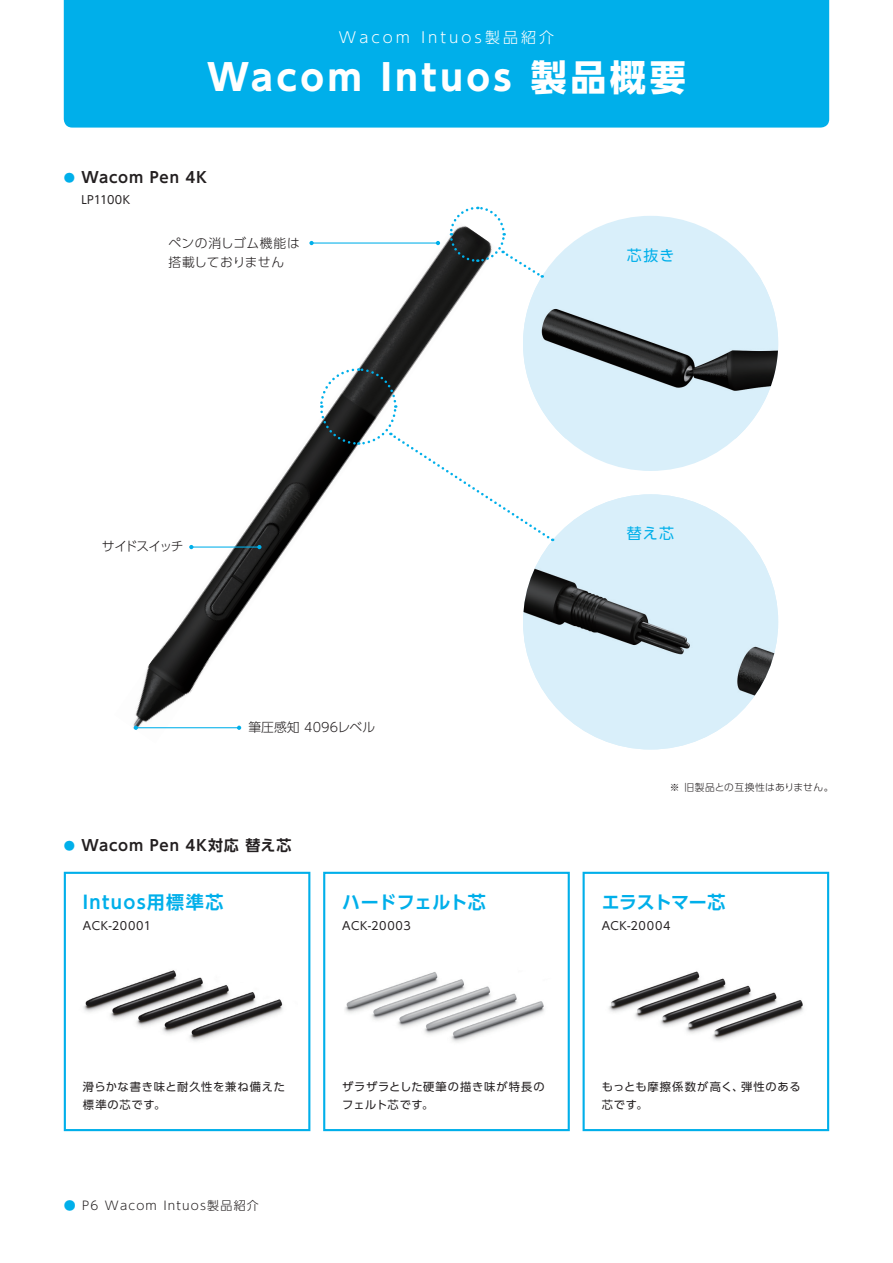
<style>
.page{position:relative;width:893px;height:1263px;background:#fff}
.page>*{position:absolute;margin:0;border:0;box-sizing:border-box;transform-origin:0 0}
.t1{font:700 36px "UD Shin Go Pro";letter-spacing:.1em;color:#fff}
.t2{font:700 18px "UD Shin Go Pro De";letter-spacing:.08em;color:#00afea}
.t3{font:700 18px "UD Shin Go Pro De";letter-spacing:.025em;color:#00afea}
.t4{font:700 18px "UD Shin Go Pro De";letter-spacing:-.025em;color:#00afea}
.t5{font:700 15px "UD Shin Go Pro De";letter-spacing:.05em;color:#231f20}
.t6{font:300 15px "UD Shin Go Pro";letter-spacing:.2em;color:#fff}
.t7{font:15px "UD Shin Go Pro";letter-spacing:.085em;color:#00afea}
.t8{font:300 12.75px/19.5px "UD Shin Go Pro";letter-spacing:.04em;color:#231f20}
.t9{font:300 12.75px "UD Shin Go Pro";letter-spacing:.01em;color:#231f20}
.t10{font:300 12.75px "UD Shin Go Pro";letter-spacing:-.1em;color:#231f20}
.t11{font:300 12px "UD Shin Go Pro";letter-spacing:.1em;color:#231f20}
.t12{font:11.25px/18px "UD Shin Go Pro";letter-spacing:.06em;color:#231f20}
.t13{font:11.25px "UD Shin Go Pro";letter-spacing:.01em;color:#231f20}
.t14{font:300 9.75px "UD Shin Go Pro";letter-spacing:.03em;color:#231f20}
.s1{font-size:11.25px;color:#00afea}
.s2{color:#00afea}
</style>
<div class="page">
<img style="left:83px;top:970px;width:200px;height:72px">
<img style="left:344px;top:972px;width:201px;height:71px">
<img style="left:608px;top:971px;width:196px;height:70px">
<img style="left:133px;top:240px;width:340px;height:489px">
<hr style="left:191px;top:546px;width:68px;height:2px;background:#00afea">
<svg style="left:257px;top:545px;width:4px;height:4px"></svg>
<svg style="left:189px;top:545px;width:4px;height:4px"></svg>
<hr style="left:312px;top:242px;width:126px;height:2px;background:#00afea">
<svg style="left:436px;top:241px;width:4px;height:4px"></svg>
<svg style="left:309px;top:241px;width:5px;height:4px"></svg>
<hr style="left:136px;top:727px;width:103px;height:1px;background:#00afea">
<svg style="left:237px;top:726px;width:4px;height:4px"></svg>
<svg style="left:134px;top:726px;width:4px;height:4px"></svg>
<img style="left:523px;top:494px;width:255px;height:255px;border-radius:128px">
<svg style="left:523px;top:216px;width:255px;height:255px;background:#bccfd8"></svg>
<img style="left:525px;top:274px;width:19px;height:46px">
<svg style="left:319px;top:367px;width:235px;height:175px"></svg>
<svg style="left:448px;top:206px;width:95px;height:73px"></svg>
<div style="left:64px;top:872px;width:246px;height:259px;border:2px solid #00afea"></div>
<div style="left:323px;top:872px;width:247px;height:259px;border:2px solid #00afea"></div>
<div style="left:583px;top:872px;width:246px;height:259px;border:2px solid #00afea"></div>
<div style="left:64px;top:0;width:765px;height:128px;background:#00afea"></div>
<h3 class="t6" style="left:339px;top:25px;width:216px">Wacom Intuos製品紹介</h3>
<h1 class="t1" style="left:207px;top:48px;width:480px">Wacom Intuos 製品概要</h1>
<h3 class="t5" style="left:64px;top:165px;width:145px"><span class="s1">●</span> Wacom Pen 4K</h3>
<p class="t13" style="left:81px;top:191px;width:50px">LP1100K</p>
<p class="t8" style="left:168px;top:233px;width:133px">ペンの消しゴム機能は搭載しておりません</p>
<h3 class="t7" style="left:627px;top:243px;width:49px">芯抜き</h3>
<p class="t10" style="left:102px;top:536px;width:83px">サイドスイッチ</p>
<h3 class="t7" style="left:627px;top:522px;width:49px">替え芯</h3>
<p class="t9" style="left:248px;top:716px;width:128px">筆圧感知 4096レベル</p>
<h3 class="t5" style="left:64px;top:833px;width:229px"><span class="s1">●</span> Wacom Pen 4K対応 替え芯</h3>
<h2 class="t2" style="left:83px;top:887px;width:142px">Intuos用標準芯</h2>
<p class="t12" style="left:83px;top:916px;width:70px">ACK-20001</p>
<h2 class="t3" style="left:342px;top:887px;width:145px">ハードフェルト芯</h2>
<p class="t12" style="left:342px;top:916px;width:70px">ACK-20003</p>
<p class="t14" style="left:670px;top:779px;width:165px">※ 旧製品との互換性はありません。</p>
<h2 class="t4" style="left:602px;top:887px;width:125px">エラストマー芯</h2>
<p class="t12" style="left:602px;top:916px;width:70px">ACK-20004</p>
<p class="t12" style="left:83px;top:1077px;width:204px">滑らかな書き味と耐久性を兼ね備えた標準の芯です。</p>
<p class="t11" style="left:64px;top:1195px;width:197px"><span class="s2">●</span> P6 Wacom Intuos製品紹介</p>
<p class="t12" style="left:342px;top:1077px;width:204px">ザラザラとした硬筆の描き味が特長のフェルト芯です。</p>
<p class="t12" style="left:602px;top:1077px;width:200px">もっとも摩擦係数が高く、弾性のある芯です。</p>
</div>
